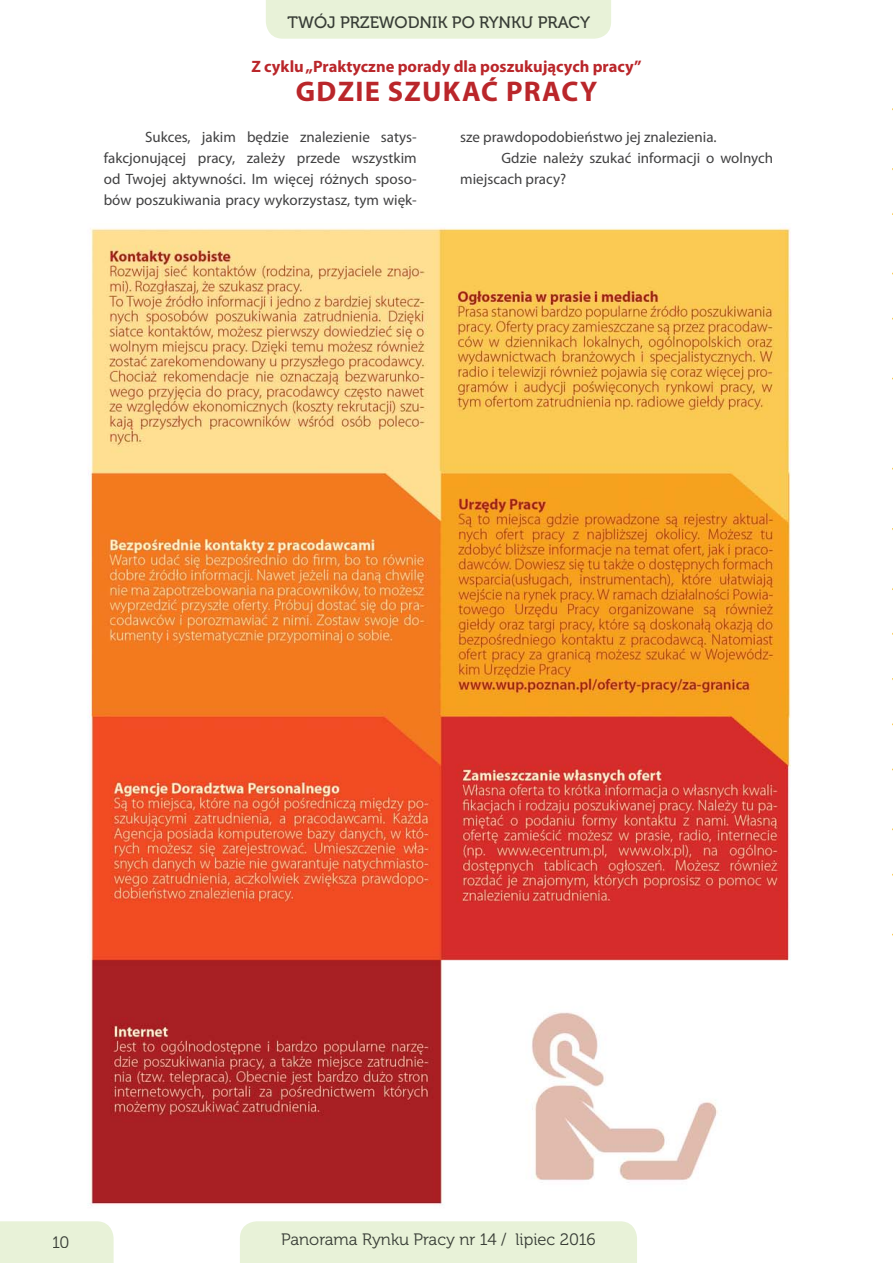
<style>
.page{position:relative;width:893px;height:1263px;background:#fff}
.page>*{position:absolute;margin:0;border:0;box-sizing:border-box;transform-origin:0 0}
.t1{font:700 28.5px "Myriad Pro";letter-spacing:.045em;color:#ba262a}
.t2{font:19.5px "Museo 300";color:#231f20}
.t3{font:700 16.5px "Myriad Pro";color:#ba262a}
.t4{font:16.5px "Museo 300";color:#383d36}
.t5{font:16.5px "Museo 500";color:#383d36}
.t6{font:15px/21px "Myriad Pro";color:#404041;text-align:justify}
</style>
<div class="page">
<div style="left:240px;top:1221px;width:397px;height:42px;background:#e8f2d8"></div>
<div style="left:266px;top:0;width:345px;height:39px;background:#e8f2d8"></div>
<div style="left:0;top:1221px;width:114px;height:42px;background:#e8f2d8"></div>
<div style="left:282px;top:1232px;width:313px;height:16px;background:#e8f2d8"></div>
<div style="left:288px;top:14px;width:302px;height:15px;background:#e8f2d8"></div>
<div style="left:53px;top:1236px;width:16px;height:12px;background:#e8f2d8"></div>
<img style="left:892px;top:54px;width:1px;height:1155px">
<img style="left:88px;top:228px;width:703px;height:978px">
<p class="t5" style="left:288px;top:13px;width:304px">TWÓJ PRZEWODNIK PO RYNKU PRACY</p>
<p class="t3" style="left:251px;top:61px;width:392px">Z cyklu „Praktyczne porady dla poszukujących pracy”</p>
<h1 class="t1" style="left:296px;top:81px;width:303px">GDZIE SZUKAĆ PRACY</h1>
<p class="t6" style="left:104px;top:128px;width:314px;text-indent:41px">Sukces, jakim będzie znalezienie satys&shy;fakcjonującej pracy, zależy przede wszystkim od Twojej aktywności. Im więcej różnych sposo&shy;bów poszukiwania pracy wykorzystasz, tym więk-</p>
<p class="t6" style="left:460px;top:128px;width:258px">sze prawdopodobieństwo jej znalezienia.</p>
<p class="t6" style="left:501px;top:149px;width:273px">Gdzie należy szukać informacji o wolnych</p>
<p class="t6" style="left:460px;top:170px;width:108px">miejscach pracy?</p>
<h2 class="t2" style="left:51px;top:1229px;width:22px">10</h2>
<p class="t4" style="left:281px;top:1229px;width:316px">Panorama Rynku Pracy nr 14 / lipiec 2016</p>
<p class="t4" style="left:52px;top:1232px;width:19px">10</p>
</div>
